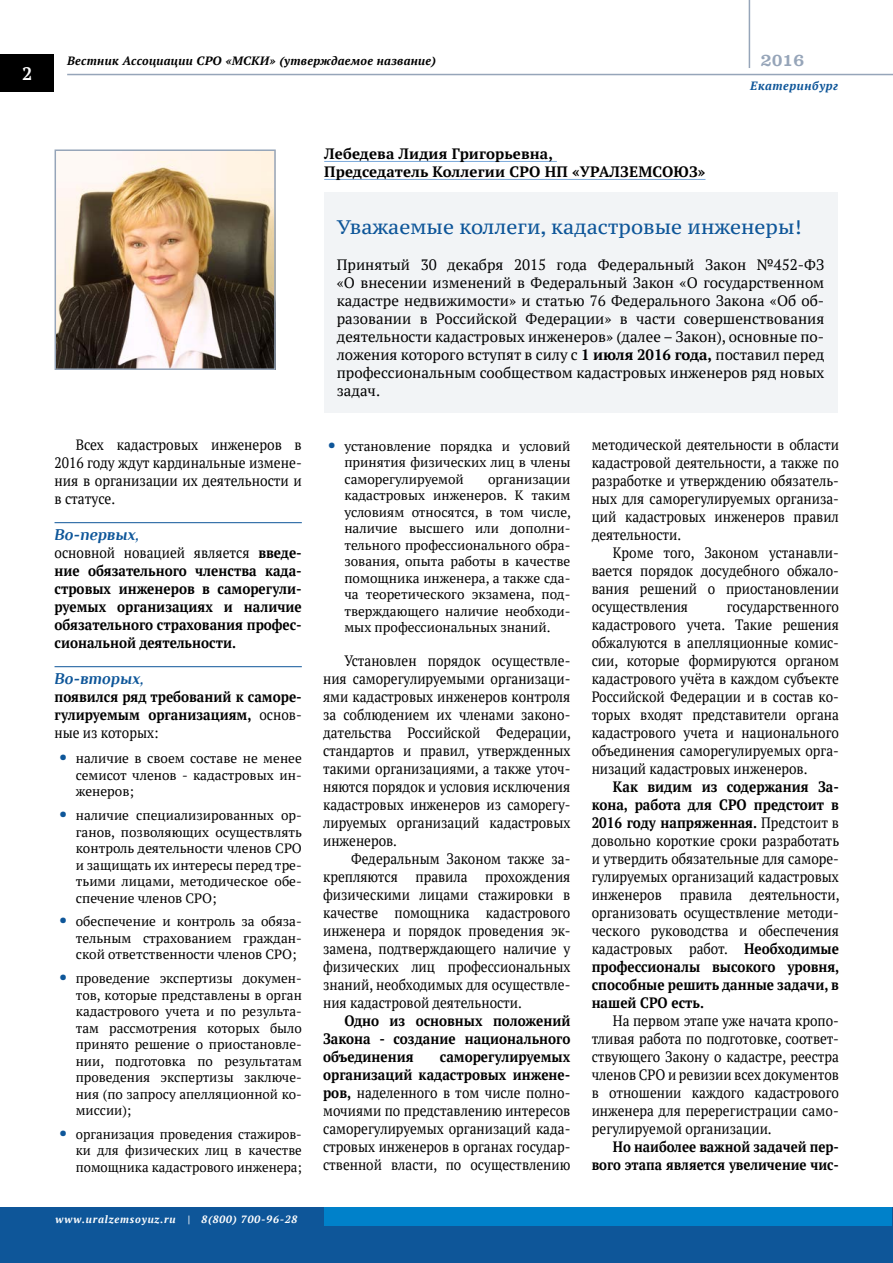
<style>
.page{position:relative;width:893px;height:1263px;background:#fff}
.page>*{position:absolute;margin:0;border:0;box-sizing:border-box;transform-origin:0 0}
.t1{font:19.5px "PT Serif Caption";color:#0e5699}
.t2{font:700 18px "PT Serif";color:#fff}
.t3{font:italic 700 16.5px "Philosopher";letter-spacing:.005em;color:#0e5699}
.t4{font:700 16.5px "PB Slab";color:#96a5b9}
.t5{font:15px/18px "PT Serif";color:#000;text-align:justify;scale:.9 1}
.t6{font:15px/18px "PT Serif";color:#000;text-align:justify}
.t7{font:700 15px/18px "PT Serif";color:#000;text-align:justify;scale:.9 1}
.t8{font:15px/18px "PT Serif";color:#000;text-align:justify;scale:.91 1}
.t9{font:700 15px/18px "PT Serif";color:#000}
.t10{font:700 15px/18px "PT Serif";color:#000;text-align:right;scale:.88 1}
.t11{font:13.5px/16.5px "PT Serif";color:#000;text-align:justify}
.t12{font:italic 700 12px "PT Serif";letter-spacing:.025em;color:#000}
.t13{font:italic 700 12px "PT Serif";letter-spacing:.05em;color:#0e5699}
.t14{font:italic 700 10.5px "PT Serif";letter-spacing:.075em;color:#fff}
.s1{font-weight:400}
.s2{font-weight:700;font-size:18px;color:#0e5699}
.s3{font-weight:700}
</style>
<div class="page">
<div style="left:0;top:55px;width:54px;height:37px;background:#000"></div>
<hr style="left:67px;top:74px;width:826px;height:1px;background:#96a5b9">
<div style="left:0;top:1207px;width:893px;height:56px;background:#0e5699"></div>
<div style="left:325px;top:1207px;width:567px;height:19px;background:#0081ca"></div>
<hr style="left:749px;top:0;width:1px;height:68px;background:#96a5b9">
<hr style="left:55px;top:522px;width:247px;height:1px;background:#0e5699">
<hr style="left:55px;top:666px;width:247px;height:1px;background:#0e5699">
<div style="left:324px;top:192px;width:513px;height:220px;background:#f2f4f6"></div>
<hr style="left:324px;top:161px;width:233px;height:1px;background:#7ba9db">
<hr style="left:324px;top:179px;width:381px;height:1px;background:#7ba9db">
<img style="left:58px;top:152px;width:215px;height:215px">
<div style="left:55px;top:149px;width:221px;height:221px;border:2px solid #96a5b9"></div>
<p class="t2" style="left:22px;top:61px;width:12px">2</p>
<p class="t12" style="left:67px;top:53px;width:370px">Вестник Ассоциации СРО «МСКИ» (утверждаемое название)</p>
<p class="t9" style="left:324px;top:144px;width:383px">Лебедева Лидия Григорьевна,<br>Председатель Коллегии СРО НП «УРАЛЗЕМСОЮЗ»</p>
<p class="t4" style="left:761px;top:51px;width:45px">2016</p>
<p class="t13" style="left:750px;top:78px;width:90px">Екатеринбург</p>
<p class="t8" style="left:55px;top:436px;width:273px;text-indent:21px">Всех кадастровых инженеров в 2016 году ждут кардинальные измене&shy;ния в организации их деятельности и в статусе.</p>
<p class="t3" style="left:55px;top:526px;width:87px">Во-первых,</p>
<p class="t7" style="left:55px;top:543px;width:276px"><span class="s1">основной новацией является</span> введе&shy;ние обязательного членства када&shy;стровых инженеров в саморегули&shy;руемых организациях и наличие обязательного страхования профес&shy;сиональной деятельности.</p>
<p class="t3" style="left:55px;top:670px;width:91px">Во-вторых,</p>
<p class="t7" style="left:55px;top:687px;width:276px">появился ряд требований к саморе&shy;гулируемым организациям, <span class="s1">основ&shy;ные из которых:</span></p>
<p class="t11" style="left:76px;top:750px;width:228px;text-indent:-17px"><span class="s2">•</span> наличие в своем составе не менее семисот членов - кадастровых ин&shy;женеров;</p>
<p class="t11" style="left:76px;top:807px;width:228px;text-indent:-17px"><span class="s2">•</span> наличие специализированных ор&shy;ганов, позволяющих осуществлять контроль деятельности членов СРО и защищать их интересы перед тре&shy;тьими лицами, методическое обе&shy;спечение членов СРО;</p>
<p class="t11" style="left:76px;top:913px;width:228px;text-indent:-17px"><span class="s2">•</span> обеспечение и контроль за обяза&shy;тельным страхованием граждан&shy;ской ответственности членов СРО;</p>
<p class="t11" style="left:76px;top:970px;width:228px;text-indent:-17px"><span class="s2">•</span> проведение экспертизы докумен&shy;тов, которые представлены в орган кадастрового учета и по результа&shy;там рассмотрения которых было принято решение о приостановле&shy;нии, подготовка по результатам проведения экспертизы заключе&shy;ния (по запросу апелляционной ко&shy;миссии);</p>
<p class="t11" style="left:76px;top:1125px;width:228px;text-indent:-17px"><span class="s2">•</span> организация проведения стажиров&shy;ки для физических лиц в качестве помощника кадастрового инженера;</p>
<p class="t14" style="left:56px;top:1212px;width:243px">www.uralzemsoyuz.ru | 8(800) 700-96-28</p>
<h1 class="t1" style="left:337px;top:214px;width:466px">Уважаемые коллеги, кадастровые инженеры!</h1>
<p class="t6" style="left:337px;top:256px;width:489px">Принятый 30 декабря 2015 года Федеральный Закон №452-ФЗ «О внесении изменений в Федеральный Закон «О государственном кадастре недвижимости» и статью 76 Федерального Закона «Об об&shy;разовании в Российской Федерации» в части совершенствования деятельности кадастровых инженеров» (далее – Закон), основные по&shy;ложения которого вступят в силу с <span class="s3">1 июля 2016 года,</span> поставил перед профессиональным сообществом кадастровых инженеров ряд новых задач.</p>
<p class="t11" style="left:344px;top:438px;width:228px;text-indent:-17px"><span class="s2">•</span> установление порядка и условий принятия физических лиц в члены саморегулируемой</p>
<p class="t11" style="left:344px;top:471px;width:228px;text-indent:144px">организации кадастровых инженеров. К таким условиям относятся, в том числе, наличие высшего или дополни&shy;тельного профессионального обра&shy;зования, опыта работы в качестве помощника инженера, а также сда&shy;ча теоретического экзамена, под&shy;тверждающего наличие необходи&shy;мых профессиональных знаний.</p>
<p class="t5" style="left:323px;top:652px;width:277px;text-indent:21px">Установлен порядок осуществле&shy;ния саморегулируемыми организаци&shy;ями кадастровых инженеров контроля за соблюдением их членами законо&shy;дательства Российской Федерации, стандартов и правил, утвержденных такими организациями, а также уточ&shy;няются порядок и условия исключения кадастровых инженеров из саморегу&shy;лируемых организаций кадастровых инженеров.</p>
<p class="t5" style="left:323px;top:850px;width:276px;text-indent:28px">Федеральным Законом также за&shy;крепляются правила прохождения физическими лицами стажировки в качестве помощника кадастрового инженера и порядок проведения эк&shy;замена, подтверждающего наличие у физических лиц профессиональных знаний, необходимых для осуществле&shy;ния кадастровой деятельности.</p>
<p class="t7" style="left:323px;top:1011px;width:276px;text-indent:21px">Одно из основных положений Закона - создание национального объединения</p>
<p class="t5" style="left:323px;top:1048px;width:276px;text-indent:117px"><span class="s3">саморегулируемых организаций кадастровых инжене&shy;ров,</span> наделенного в том числе полно&shy;мочиями по представлению интересов саморегулируемых организаций када&shy;стровых инженеров в органах государ&shy;ственной власти, по осуществлению</p>
<p class="t5" style="left:592px;top:436px;width:276px">методической деятельности в области кадастровой деятельности, а также по разработке и утверждению обязатель&shy;ных для саморегулируемых организа&shy;ций кадастровых инженеров правил деятельности.</p>
<p class="t5" style="left:592px;top:544px;width:276px;text-indent:21px">Кроме того, Законом устанавли&shy;вается порядок досудебного обжало&shy;вания решений о приостановлении осуществления</p>
<p class="t5" style="left:592px;top:598px;width:276px;text-indent:135px">государственного кадастрового учета. Такие решения обжалуются в апелляционные комис&shy;сии, которые формируются органом кадастрового учёта в каждом субъекте Российской Федерации и в состав ко&shy;торых входят представители органа кадастрового учета и национального объединения саморегулируемых орга&shy;низаций кадастровых инженеров.</p>
<p class="t5" style="left:592px;top:778px;width:277px;text-indent:21px"><span class="s3">Как видим из содержания За&shy;кона, работа для СРО предстоит в 2016 году напряженная.</span> Предстоит в довольно короткие сроки разработать и утвердить обязательные для саморе&shy;гулируемых организаций кадастровых инженеров правила деятельности, организовать осуществление методи&shy;ческого руководства и обеспечения кадастровых работ. <span class="s3">Необходимые профессионалы высокого уровня, способные решить данные задачи, в нашей СРО есть.</span></p>
<p class="t5" style="left:592px;top:1012px;width:276px;text-indent:21px">На первом этапе уже начата кропо&shy;тливая работа по подготовке, соответ&shy;ствующего Закону о кадастре, реестра членов СРО и ревизии всех документов в отношении каждого кадастрового инженера для перерегистрации само&shy;регулируемой орга низации.</p>
<p class="t10" style="left:592px;top:1137px;width:283px">Но наиболее важной задачей пер&shy;вого этапа является увеличение чис-</p>
</div>
